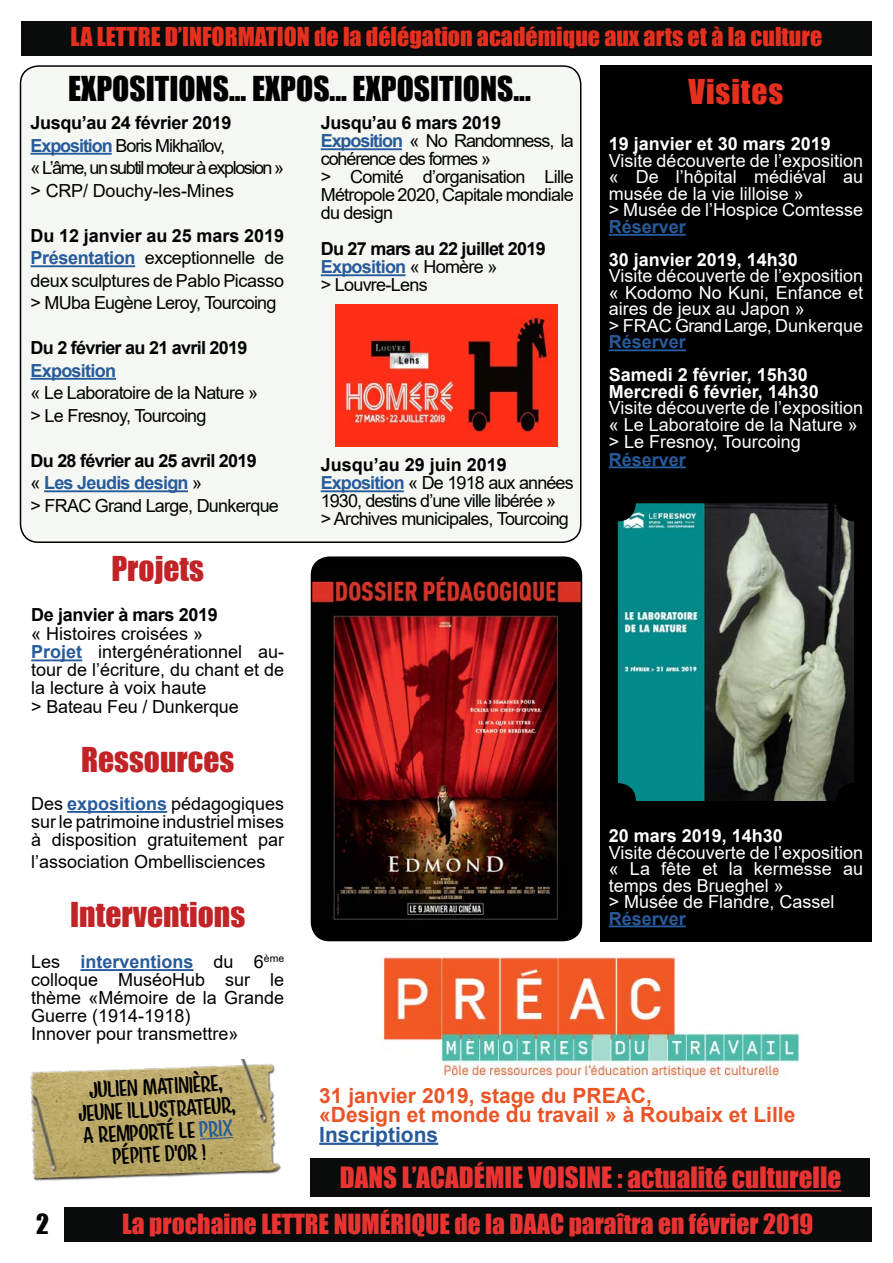
<style>
.page{position:relative;width:893px;height:1263px;background:#fff}
.page>*{position:absolute;margin:0;border:0;box-sizing:border-box;transform-origin:0 0}
.t1{font:31.5px "Impact";color:#000}
.t2{font:31.5px "Impact";color:#c12327}
.t3{font:31.5px "Impact";letter-spacing:.03em;color:#e6301f}
.t4{font:27px "Impact";color:#e73432}
.t5{font:25.5px "Impact";color:#e73432}
.t6{font:25.5px "Impact";color:#020304}
.t7{font:24px "Impact";color:#e6301f}
.t8{font:700 21px/19.5px "Arial";color:#ea5427}
.t9{font:21px/22.5px "Eds Market Narrow";color:#000;text-align:center}
.t10{font:700 21px "Arial";color:#275b9b}
.t11{font:18px/18px "Arial";letter-spacing:-.04em;color:#010202}
.t12{font:18px/16.5px "Arial";color:#fff}
.t13{font:18px/18px "Arial";color:#000}
.t14{font:18px/22.5px "Arial";letter-spacing:-.06em;color:#010202}
.t15{font:700 18px/16.5px "Arial";color:#fff}
.t16{font:700 18px/18px "Arial";letter-spacing:-.04em;color:#010202}
.t17{font:18px "Arial";color:#010202}
.t18{font:700 18px "Arial";color:#275b9c}
.t19{font:18px "Arial";letter-spacing:-.01em;color:#010202}
.t20{font:700 18px "Arial";letter-spacing:-.02em;color:#010202}
.t21{font:700 18px "Arial";letter-spacing:-.04em;color:#275b9b}
.t22{font:700 18px "Arial";color:#275b9b}
.s1{font-weight:700}
.s2{font-weight:700;color:#275b9b}
.s3{color:#275b9b}
.s4{font-weight:400}
</style>
<div class="page">
<div style="left:64px;top:1208px;width:808px;height:34px;background:#0a0b0b"></div>
<div style="left:21px;top:21px;width:851px;height:34px;background:#0a0b0b"></div>
<div style="left:311px;top:1158px;width:559px;height:38px;background:#0a0b0b"></div>
<hr style="left:627px;top:1190px;width:214px;height:1px;background:#e73432">
<img style="left:30px;top:1058px;width:251px;height:123px">
<div style="left:311px;top:557px;width:270px;height:383px;background:#000;border-radius:18px"></div>
<img style="left:311px;top:568px;width:268px;height:352px">
<div style="left:311px;top:556px;width:271px;height:385px;border:2px solid #000;border-radius:18px"></div>
<hr style="left:31px;top:659px;width:51px;height:2px;background:#275b9b">
<hr style="left:67px;top:811px;width:100px;height:2px;background:#275b9b">
<hr style="left:80px;top:969px;width:113px;height:2px;background:#275b9b">
<div style="left:600px;top:65px;width:272px;height:876px;background:#000"></div>
<hr style="left:609px;top:234px;width:77px;height:2px;background:#275b9b">
<hr style="left:609px;top:349px;width:77px;height:2px;background:#275b9c">
<hr style="left:609px;top:466px;width:77px;height:2px;background:#275b9c">
<hr style="left:609px;top:925px;width:77px;height:2px;background:#275b9c">
<div style="left:21px;top:66px;width:560px;height:476px;background:#f5f7f3;border-radius:18px"></div>
<div style="left:20px;top:65px;width:561px;height:478px;border:2px solid #000;border-radius:18px"></div>
<hr style="left:31px;top:153px;width:81px;height:2px;background:#275b9b">
<hr style="left:31px;top:265px;width:104px;height:2px;background:#275b9b">
<hr style="left:31px;top:378px;width:85px;height:2px;background:#275b9b">
<hr style="left:44px;top:490px;width:144px;height:2px;background:#275b9b">
<img style="left:618px;top:503px;width:236px;height:298px">
<svg style="left:199px;top:1136px;width:35px;height:4px"></svg>
<hr style="left:321px;top:148px;width:81px;height:2px;background:#275b9b">
<hr style="left:321px;top:274px;width:85px;height:2px;background:#275b9b">
<hr style="left:321px;top:490px;width:83px;height:2px;background:#275b9b">
<img style="left:335px;top:304px;width:223px;height:142px">
<img style="left:379px;top:956px;width:421px;height:123px">
<hr style="left:319px;top:1143px;width:119px;height:2px;background:#275b9b">
<h3 class="t7" style="left:71px;top:18px;width:753px">LA LETTRE D’INFORMATION de la délégation académique aux arts et à la culture</h3>
<h1 class="t1" style="left:68px;top:64px;width:464px">EXPOSITIONS... EXPOS... EXPOSITIONS...</h1>
<p class="t14" style="left:31px;top:112px;width:255px"><span class="s1">Jusqu’au 24 février 2019<br></span><span class="s2">Exposition</span> Boris Mikhaïlov,<br>« L’âme, un subtil moteur à explosion » &gt; CRP/ Douchy-les-Mines</p>
<p class="t11" style="left:31px;top:224px;width:255px;line-height:22.5px;text-align:justify"><span class="s1">Du 12 janvier au 25 mars 2019<br></span><span class="s2">Présentation</span> exceptionnelle de deux sculptures de Pablo Picasso &gt; MUba Eugène Leroy, Tourcoing</p>
<p class="t16" style="left:31px;top:339px;width:218px">Du 2 février au 21 avril 2019</p>
<p class="t21" style="left:31px;top:358px;width:87px">Exposition</p>
<p class="t11" style="left:31px;top:382px;width:229px;line-height:22.5px">« Le Laboratoire de la Nature » &gt; Le Fresnoy, Tourcoing</p>
<p class="t11" style="left:31px;top:449px;width:250px;line-height:22.5px"><span class="s1">Du 28 février au 25 avril 2019<br></span>« <span class="s2">Les Jeudis design</span> »<br>&gt; FRAC Grand Large, Dunkerque</p>
<p class="t11" style="left:321px;top:114px;width:254px"><span class="s1">Jusqu’au 6 mars 2019<br></span><span class="s2">Exposition</span> « No Randomness, la cohérence des formes »<br>&gt; Comité d’organisation Lille<br>Métropole 2020, Capitale mondiale du design</p>
<p class="t16" style="left:321px;top:240px;width:226px">Du 27 mars au 22 juillet 2019<br><span class="s3">Exposition</span> <span class="s4">« Homère »<br>&gt; Louvre-Lens</span></p>
<p class="t11" style="left:321px;top:456px;width:254px"><span class="s1">Jusqu’au 29 juin 2019<br></span><span class="s2">Exposition</span> « De 1918 aux années<br>1930, destins d’une ville libérée »<br>&gt; Archives municipales, Tourcoing</p>
<h1 class="t2" style="left:111px;top:545px;width:94px">Projets</h1>
<p class="t20" style="left:31px;top:602px;width:188px">De janvier à mars 2019</p>
<p class="t13" style="left:31px;top:625px;width:254px">« Histoires croisées »<br><span class="s2">Projet</span> intergénérationnel au&shy;tour de l’écriture, du chant et de la lecture à voix haute</p>
<p class="t19" style="left:31px;top:694px;width:209px">&gt; Bateau Feu / Dunkerque</p>
<h1 class="t2" style="left:81px;top:735px;width:155px">Ressources</h1>
<p class="t11" style="left:31px;top:794px;width:254px;text-align:justify">Des <span class="s2">expositions</span> pédagogiques sur le patrimoine industriel mises à disposition gratuitement par</p>
<p class="t17" style="left:31px;top:849px;width:236px">l’association Ombellisciences</p>
<h1 class="t2" style="left:70px;top:890px;width:177px">Interventions</h1>
<p class="t13" style="left:31px;top:953px;width:254px">Les <span class="s2">interventions</span> du 6<sup>ème </sup>colloque MuséoHub sur le thème «Mémoire de la Grande<br>Guerre (1914-1918)<br>Innover pour transmettre»</p>
<h1 class="t3" style="left:689px;top:67px;width:96px">Visites</h1>
<p class="t15" style="left:609px;top:136px;width:224px">19 janvier et 30 mars 2019</p>
<p class="t12" style="left:609px;top:152px;width:256px">Visite découverte de l’exposition « De l’hôpital médiéval au musée de la vie lilloise »<br>&gt; Musée de l’Hospice Comtesse</p>
<p class="t22" style="left:609px;top:214px;width:79px">Réserver</p>
<p class="t15" style="left:609px;top:252px;width:191px">30 janvier 2019, 14h30</p>
<p class="t12" style="left:609px;top:268px;width:256px">Visite découverte de l’exposition « Kodomo No Kuni, Enfance et aires de jeux au Japon »<br>&gt; FRAC Grand Large, Dunkerque</p>
<p class="t18" style="left:609px;top:329px;width:79px">Réserver</p>
<p class="t15" style="left:609px;top:367px;width:212px">Samedi 2 février, 15h30<br>Mercredi 6 février, 14h30</p>
<p class="t12" style="left:609px;top:400px;width:256px">Visite découverte de l’exposition « Le Laboratoire de la Nature » &gt; Le Fresnoy, Tourcoing</p>
<p class="t18" style="left:609px;top:446px;width:79px">Réserver</p>
<p class="t15" style="left:609px;top:828px;width:176px">20 mars 2019, 14h30</p>
<p class="t12" style="left:609px;top:844px;width:256px">Visite découverte de l’exposition « La fête et la kermesse au temps des Brueghel »<br>&gt; Musée de Flandre, Cassel</p>
<p class="t18" style="left:609px;top:905px;width:79px">Réserver</p>
<p class="t9" style="left:77px;top:1080px;width:159px;rotate:-3deg">Julien Matinière, jeune illustrateur, a remporté le <span class="s3">prix </span>pépite d'or !</p>
<p class="t8" style="left:319px;top:1086px;width:478px">31 janvier 2019, stage du PREAC,<br>«Design et monde du travail » à Roubaix et Lille</p>
<p class="t10" style="left:319px;top:1119px;width:121px">Inscriptions</p>
<h2 class="t4" style="left:340px;top:1156px;width:503px">DANS L’ACADÉMIE VOISINE : actualité culturelle</h2>
<h3 class="t6" style="left:36px;top:1204px;width:14px">2</h3>
<h3 class="t5" style="left:122px;top:1204px;width:692px">La prochaine LETTRE NUMÉRIQUE de la DAAC paraîtra en février 2019</h3>
</div>
